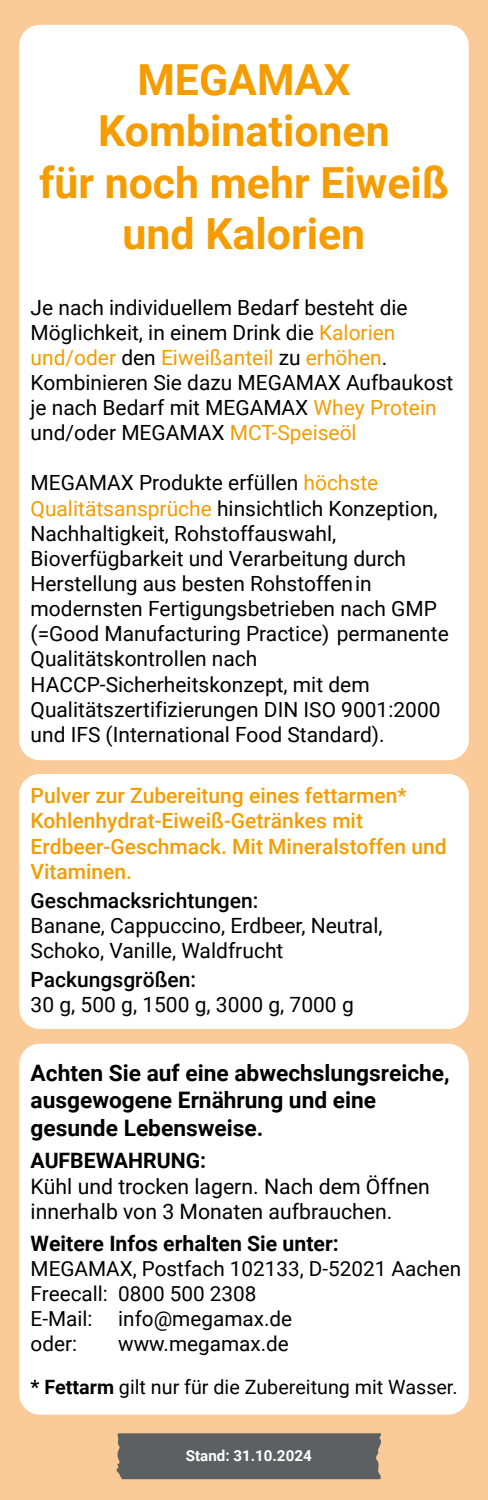
<style>
.page{position:relative;width:488px;height:1500px;background:#facb99}
.page>*{position:absolute;margin:0;border:0;box-sizing:border-box;transform-origin:0 0}
.t1{font:700 42.8px/51.4px "Roboto";color:#f59c00;text-align:center}
.t2{font:700 22.7px/27.2px "Roboto";color:#000}
.t3{font:21.2px/25.4px "Roboto";color:#000}
.t4{font:700 21.2px "Roboto";color:#000}
.t5{font:21px/25.2px "Roboto";color:#000}
.t6{font:500 21px/25.2px "Roboto";color:#f59c00}
.t7{font:20.95px/25.1px "Roboto";color:#000}
.t8{font:20.7px/24.9px "Roboto";color:#000}
.Footnote{font:19.7px "Roboto";color:#000}
.t9{font:700 15.1px "Roboto";color:#fff}
.s1{color:#f59c00}
.s2{font-weight:500}
.s3{font-weight:700}
</style>
<div class="page">
<div style="left:19px;top:1044px;width:449px;height:371px;background:#fff"></div>
<div style="left:19px;top:774px;width:449px;height:255px;background:#fff"></div>
<div style="left:19px;top:25px;width:449px;height:735px;background:#fff"></div>
<div style="left:116px;top:1433px;width:265px;height:46px;background:#5c6061"></div>
<h1 class="t1" style="left:39px;top:52px;width:411px">MEGAMAX<br>Kombinationen<br>für noch mehr Eiweiß und Kalorien</h1>
<p class="t7" style="left:31px;top:294px;width:424px">Je nach individuellem Bedarf besteht die Möglichkeit, in einem Drink die <span class="s1">Kalorien und/oder</span> den <span class="s1">Eiweißanteil</span> zu <span class="s1">erhöhen</span>.<br>Kombinieren Sie dazu MEGAMAX Aufbaukost je nach Bedarf mit MEGAMAX <span class="s1">Whey Protein </span>und/oder MEGAMAX <span class="s1">MCT-Speiseöl</span></p>
<p class="t7" style="left:31px;top:470px;width:349px">MEGAMAX Produkte erfüllen <span class="s1">höchste</span></p>
<p class="t7" style="left:31px;top:495px;width:419px"><span class="s1">Qualitätsansprüche</span> hinsichtlich Konzeption, Nachhaltigkeit, Rohstoffauswahl, Bioverfügbarkeit und Verarbeitung durch Herstellung aus besten Rohstoffen in modernsten Fertigungsbetrieben nach GMP (=Good Manufacturing Practice) permanente Qualitätskontrollen nach</p>
<p class="t7" style="left:31px;top:671px;width:411px">HACCP-Sicherheitskonzept, mit dem<br>Qualitätszertifizierungen DIN ISO 9001:2000 und IFS (International Food Standard).</p>
<p class="t6" style="left:31px;top:782px;width:417px">Pulver zur Zubereitung eines fettarmen* Kohlenhydrat-Eiweiß-Getränkes mit Erdbeer-Geschmack. Mit Mineralstoffen und Vitaminen.</p>
<p class="t5" style="left:31px;top:887px;width:353px"><span class="s2">Geschmacksrichtungen:<br></span>Banane, Cappuccino, Erdbeer, Neutral,<br>Schoko, Vanille, Waldfrucht</p>
<p class="t5" style="left:31px;top:966px;width:324px"><span class="s2">Packungsgrößen:<br></span>30 g, 500 g, 1500 g, 3000 g, 7000 g</p>
<h2 class="t2" style="left:31px;top:1058px;width:420px">Achten Sie auf eine abwechslungsreiche, ausgewogene Ernährung und eine gesunde Lebensweise.</h2>
<h1 class="t4" style="left:31px;top:1146px;width:177px">AUFBEWAHRUNG:</h1>
<p class="t3" style="left:31px;top:1173px;width:400px">Kühl und trocken lagern. Nach dem Öffnen innerhalb von 3 Monaten aufbrauchen.</p>
<p class="t4" style="left:31px;top:1229px;width:309px">Weitere Infos erhalten Sie unter:</p>
<p class="t8" style="left:31px;top:1256px;width:432px">MEGAMAX, Postfach 102133, D-52021 Aachen<br>Freecall: 0800 500 2308</p>
<p class="t8" style="left:31px;top:1305px;width:263px">E-Mail: info@megamax.de oder:</p>
<p class="t8" style="left:118px;top:1330px;width:172px">www.megamax.de</p>
<p class="Footnote" style="left:31px;top:1373px;width:428px"><span class="s3">* Fettarm</span> gilt nur für die Zubereitung mit Wasser.</p>
<p class="t9" style="left:186px;top:1445px;width:127px">Stand: 31.10.2024</p>
</div>
